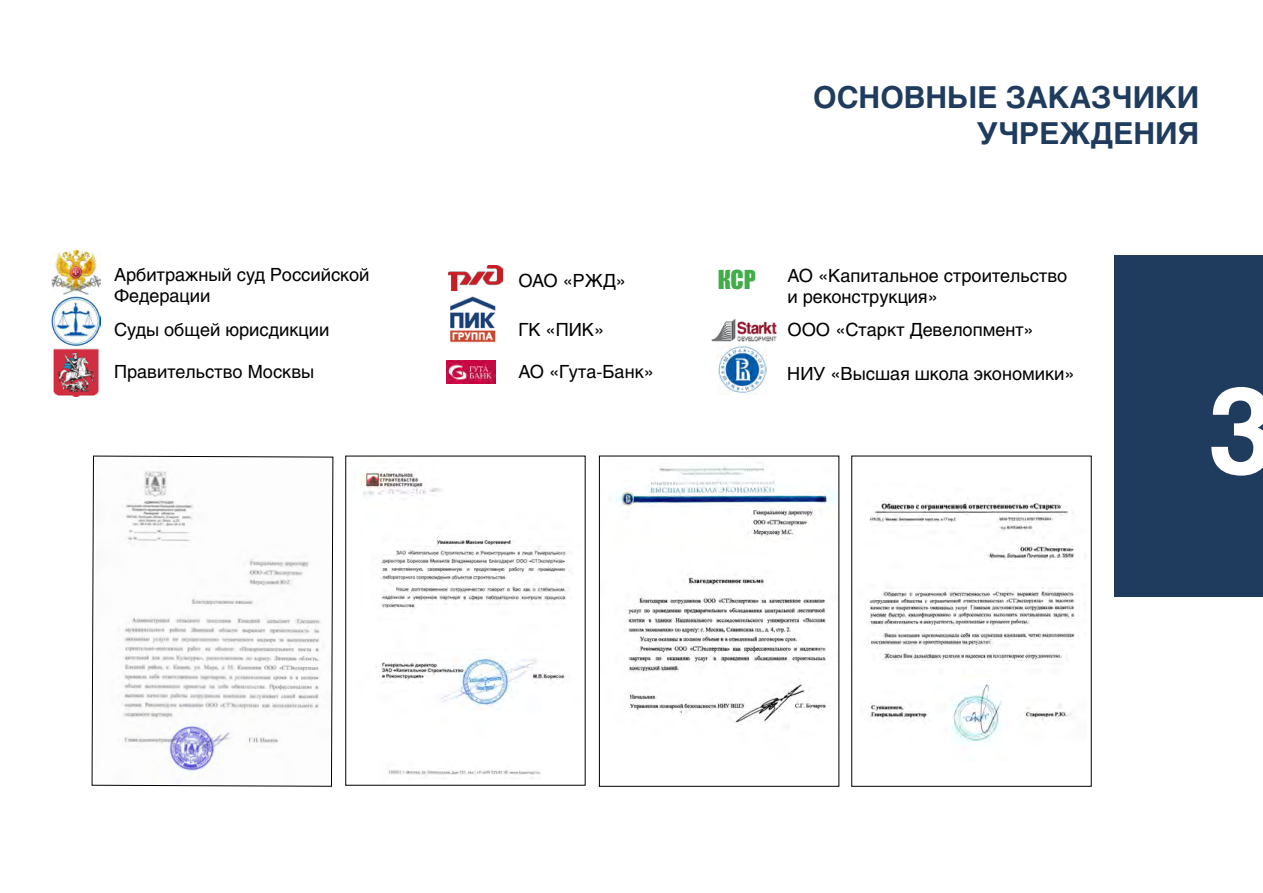
<style>
.page{position:relative;width:1263px;height:893px;background:#fff}
.page>*{position:absolute;margin:0;border:0;box-sizing:border-box;transform-origin:0 0}
.t1{font:700 120.45px "Helios";color:#fff}
.t2{font:700 30px/36px "Helios";color:#1f3c5e;text-align:right}
.t3{font:24px "Impact";color:#41ad49}
.t4{font:18px/21px "Helios";color:#000}
</style>
<div class="page">
<div style="left:1114px;top:255px;width:149px;height:342px;background:#1f3c5e"></div>
<svg style="left:91px;top:455px;width:243px;height:332px"></svg>
<img style="left:51px;top:250px;width:49px;height:96px">
<img style="left:53px;top:348px;width:46px;height:48px">
<img style="left:360px;top:471px;width:209px;height:308px">
<img style="left:615px;top:466px;width:222px;height:259px">
<div style="left:599px;top:456px;width:240px;height:331px;border:1px solid #000"></div>
<img style="left:868px;top:501px;width:207px;height:242px">
<img style="left:448px;top:266px;width:54px;height:24px">
<img style="left:450px;top:296px;width:46px;height:47px">
<img style="left:446px;top:360px;width:49px;height:23px">
<img style="left:711px;top:318px;width:66px;height:24px">
<img style="left:717px;top:345px;width:49px;height:50px">
<p class="t4" style="left:114px;top:264px;width:257px">Арбитражный суд Российской<br>Федерации</p>
<p class="t4" style="left:114px;top:319px;width:217px">Суды общей юрисдикции</p>
<p class="t4" style="left:114px;top:361px;width:202px">Правительство Москвы</p>
<p class="t4" style="left:518px;top:269px;width:109px">ОАО «РЖД»</p>
<p class="t4" style="left:518px;top:318px;width:87px">ГК «ПИК»</p>
<p class="t4" style="left:518px;top:361px;width:137px">АО «Гута-Банк»</p>
<h2 class="t2" style="left:813px;top:80px;width:388px">ОСНОВНЫЕ ЗАКАЗЧИКИ<br>УЧРЕЖДЕНИЯ</h2>
<h3 class="t3" style="left:718px;top:261px;width:40px">КСР</h3>
<p class="t4" style="left:787px;top:265px;width:281px">АО «Капитальное строительство и реконструкция»</p>
<p class="t4" style="left:787px;top:319px;width:248px">ООО «Старкт Девелопмент»</p>
<p class="t4" style="left:787px;top:363px;width:289px">НИУ «Высшая школа экономики»</p>
<h1 class="t1" style="left:1208px;top:360px;width:69px">3</h1>
</div>
